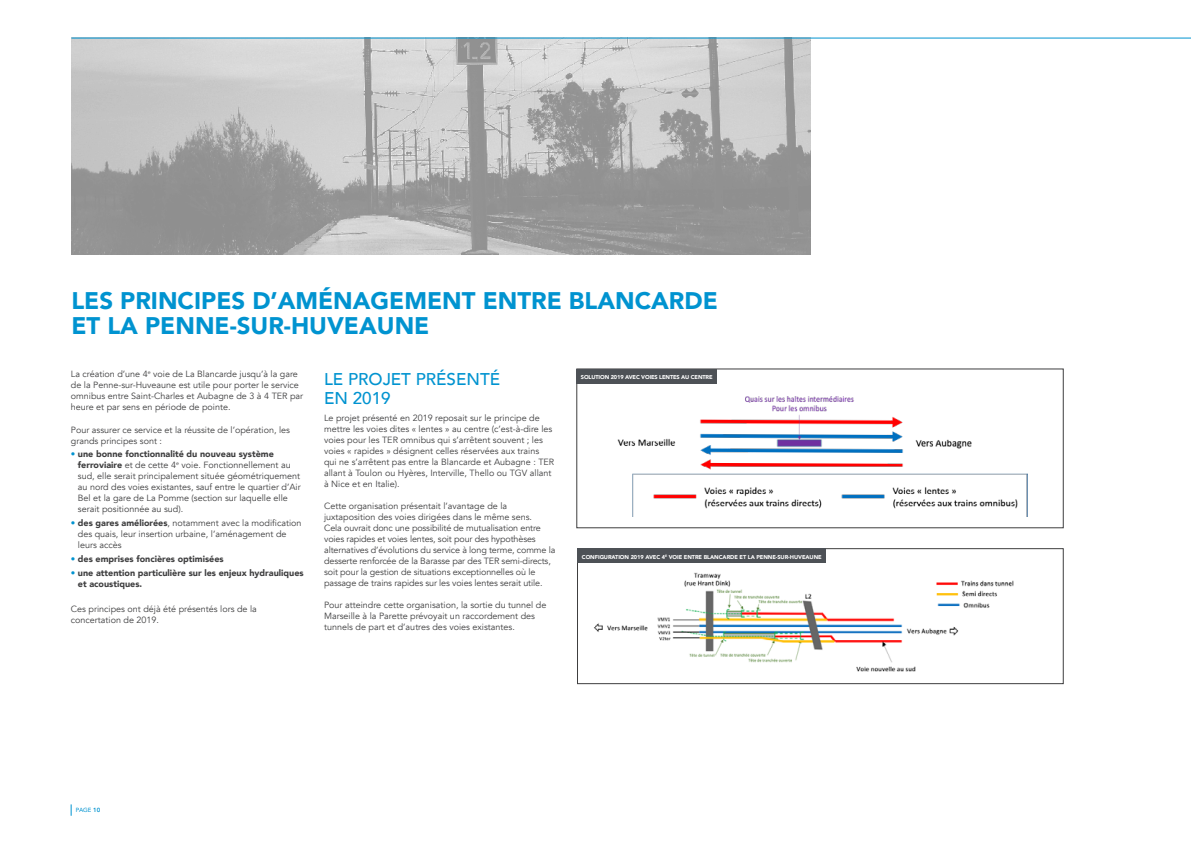
<style>
.page{position:relative;width:1191px;height:842px;background:#fff}
.page>*{position:absolute;margin:0;border:0;box-sizing:border-box;transform-origin:0 0}
.Titre{font:900 24px/25px "Avenir";color:#0093d0}
.Sous_titre{font:500 17px/19px "Avenir";color:#0093d0}
.t1{font:9px/11px "Avenir";color:#3e3e3f}
.t2{font:900 9px/11px "Avenir";color:#3e3e3f}
.t3{font:6px "Avenir";color:#0093d0}
.legende{font:900 5.6px "Avenir";letter-spacing:-.01em;color:#fff}
.s1{color:#0093d0}
.s2{font-weight:900}
.s3{font-weight:400;color:#0093d0}
.s4{font-weight:800}
</style>
<div class="page">
<svg style="left:71px;top:804px;width:1px;height:12px"></svg>
<img style="left:71px;top:39px;width:740px;height:215px">
<img style="left:617px;top:396px;width:411px;height:121px">
<div style="left:576px;top:369px;width:487px;height:159px;border:1px solid #3e3e3f"></div>
<img style="left:594px;top:572px;width:420px;height:100px">
<div style="left:577px;top:548px;width:486px;height:136px;border:1px solid #3e3e3f"></div>
<div style="left:576px;top:369px;width:141px;height:14px;background:#4d5156"></div>
<div style="left:577px;top:548px;width:249px;height:15px;background:#4d5156"></div>
<hr style="left:71px;top:38px;width:1120px;height:1px;background:#0093d0">
<p class="Titre" style="left:71px;top:287px;width:648px">LES PRINCIPES D’AMÉNAGEMENT ENTRE BLANCARDE<br>ET LA PENNE-SUR-HUVEAUNE</p>
<p class="t1" style="left:71px;top:369px;width:234px">La création d’une 4<sup>e</sup> voie de La Blancarde jusqu’à la gare de la Penne-sur-Huveaune est utile pour porter le service omnibus entre Saint-Charles et Aubagne de 3 à 4 TER par heure et par sens en période de pointe.</p>
<p class="t1" style="left:71px;top:424px;width:221px">Pour assurer ce service et la réussite de l’opération, les grands principes sont :</p>
<p class="t1" style="left:78px;top:449px;width:224px;text-indent:-7px"><span class="s1">•</span> <span class="s2">une bonne fonctionnalité du nouveau système ferroviaire</span> et de cette 4<sup>e</sup> voie. Fonctionnellement au sud, elle serait principalement située géométriquement au nord des voies existantes, sauf entre le quartier d’Air Bel et la gare de La Pomme (section sur laquelle elle serait positionnée au sud).</p>
<p class="t1" style="left:78px;top:518px;width:225px;text-indent:-7px"><span class="s1">•</span> <span class="s2">des gares améliorées</span>, notamment avec la modification des quais, leur insertion urbaine, l’aménagement de leurs accès</p>
<p class="t2" style="left:71px;top:553px;width:154px"><span class="s3">•</span> des emprises foncières optimisées</p>
<p class="t2" style="left:78px;top:567px;width:227px;text-indent:-7px"><span class="s3">•</span> une attention particulière sur les enjeux hydrauliques et acoustiques.</p>
<p class="t1" style="left:71px;top:603px;width:187px">Ces principes ont déjà été présentés lors de la concertation de 2019.</p>
<p class="Sous_titre" style="left:324px;top:369px;width:177px">LE PROJET PRÉSENTÉ<br>EN 2019</p>
<p class="t1" style="left:324px;top:413px;width:232px">Le projet présenté en 2019 reposait sur le principe de mettre les voies dites « lentes » au centre (c’est-à-dire les voies pour les TER omnibus qui s’arrêtent souvent ; les voies « rapides » désignent celles réservées aux trains<br>qui ne s’arrêtent pas entre la Blancarde et Aubagne : TER allant à Toulon ou Hyères, Interville, Thello ou TGV allant à Nice et en Italie).</p>
<p class="t1" style="left:324px;top:501px;width:209px">Cette organisation présentait l’avantage de la juxtaposition des voies dirigées dans le même sens.</p>
<p class="t1" style="left:324px;top:523px;width:233px">Cela ouvrait donc une possibilité de mutualisation entre voies rapides et voies lentes, soit pour des hypothèses alternatives d’évolutions du service à long terme, comme la desserte renforcée de la Barasse par des TER semi-directs, soit pour la gestion de situations exceptionnelles où le passage de trains rapides sur les voies lentes serait utile.</p>
<p class="t1" style="left:324px;top:600px;width:224px">Pour atteindre cette organisation, la sortie du tunnel de<br>Marseille à la Parette prévoyait un raccordement des tunnels de part et d’autres des voies existantes.</p>
<p class="legende" style="left:581px;top:372px;width:133px">SOLUTION 2019 AVEC VOIES LENTES AU CENTRE</p>
<p class="legende" style="left:582px;top:552px;width:241px">CONFIGURATION 2019 AVEC 4<sup>E</sup> VOIE ENTRE BLANCARDE ET LA PENNE-SUR-HUVEAUNE</p>
<p class="t3" style="left:76px;top:805px;width:26px">PAGE <span class="s4">10</span></p>
</div>
